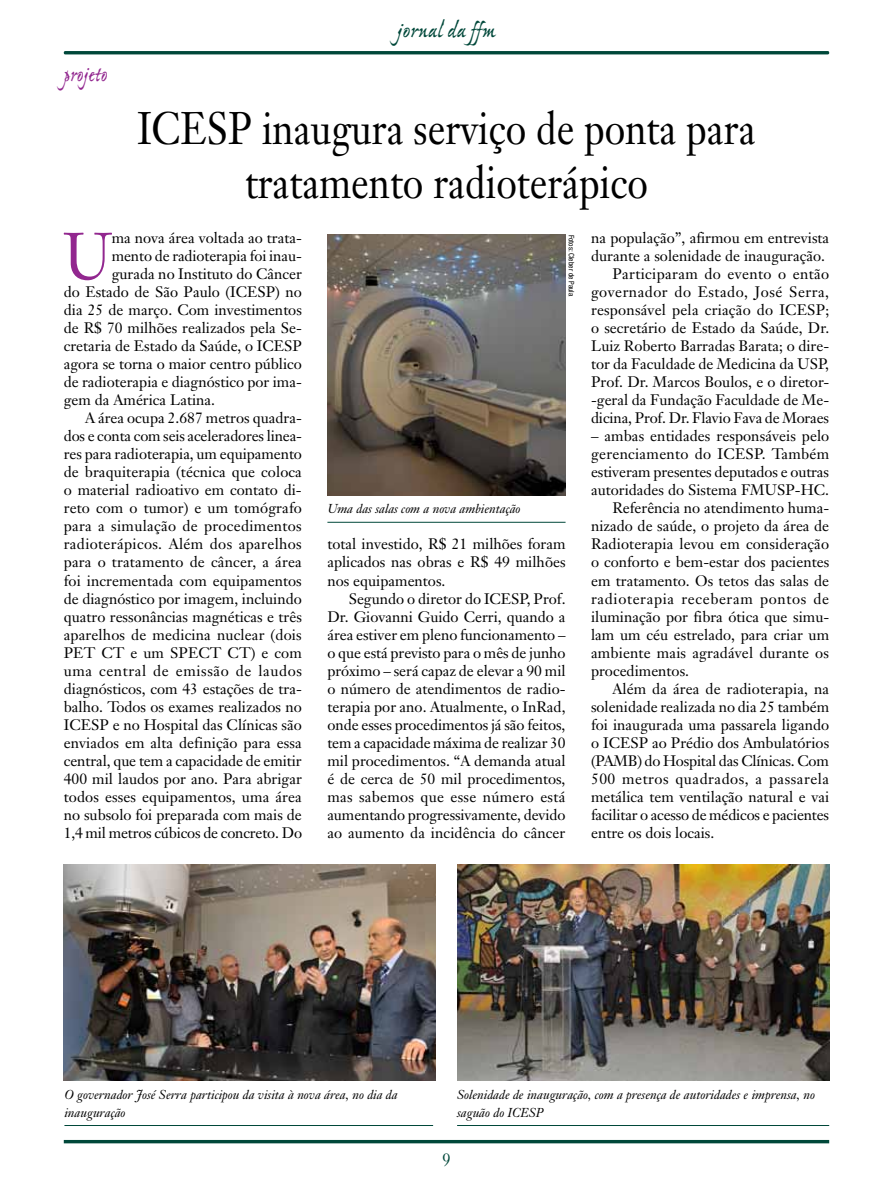
<style>
.page{position:relative;width:893px;height:1191px;background:#fff}
.page>*{position:absolute;margin:0;border:0;box-sizing:border-box;transform-origin:0 0}
.t1{font:65.55px "Janson Text";color:#92278f;scale:.9 1}
.t2{font:45px/54px "Janson Text";color:#000;text-align:center;scale:.85 1}
.t3{font:24px "Ex Ponto MM 450";letter-spacing:-.01em;color:#00483a}
.t4{font:24px "Ex Ponto MM 450";color:#92278f;scale:.85 1}
.t5{font:18px "Janson Text";color:#00483a;scale:.85 1}
.t6{font:15px/18px "Janson Text";color:#000;text-align:justify}
.t7{font:15px "Janson Text";letter-spacing:.02em;color:#000}
.t8{font:15px "Janson Text";letter-spacing:.025em;color:#000}
.t9{font:15px "Janson Text";letter-spacing:.045em;color:#000}
.t10{font:15px "Janson Text";letter-spacing:.04em;color:#000}
.t11{font:italic 12.75px/18px "Janson Text";color:#000}
.t12{font:condensed 7.5px "Helvetica Neue";color:#000}
</style>
<div class="page">
<svg style="left:63px;top:1139px;width:767px;height:5px"></svg>
<hr style="left:64px;top:51px;width:765px;height:3px;background:#00483a">
<img style="left:327px;top:235px;width:239px;height:260px">
<hr style="left:327px;top:522px;width:239px;height:1px;background:#00483a">
<img style="left:64px;top:864px;width:372px;height:216px">
<hr style="left:64px;top:1125px;width:369px;height:1px;background:#00483a">
<img style="left:457px;top:864px;width:372px;height:216px">
<hr style="left:457px;top:1125px;width:372px;height:1px;background:#00483a">
<h3 class="t4" style="left:64px;top:62px;width:53px">projeto</h3>
<h3 class="t3" style="left:397px;top:18px;width:100px">jornal da ffm</h3>
<h2 class="t2" style="left:137px;top:101px;width:729px">ICESP inaugura serviço de ponta para tratamento radioterápico</h2>
<p class="t6" style="left:591px;top:229px;width:240px;text-align:right">na população”, afirmou em entrevista durante a solenidade de inauguração.<br>Participaram do evento o então governador do Estado, José Serra, responsável pela criação do ICESP; o secretário de Estado da Saúde, Dr.<br>Luiz Roberto Barradas Barata; o dire&shy;tor da Faculdade de Medicina da USP, Prof. Dr. Marcos Boulos, e o diretor--geral da Fundação Faculdade de Me&shy;dicina, Prof. Dr. Flavio Fava de Moraes</p>
<p class="t6" style="left:591px;top:427px;width:240px">– ambas entidades responsáveis pelo</p>
<p class="t7" style="left:591px;top:445px;width:240px">gerenciamento do ICESP. Também</p>
<p class="t6" style="left:591px;top:463px;width:239px">estiveram presentes deputados e outras</p>
<p class="t6" style="left:591px;top:481px;width:240px">autoridades do Sistema FMUSP-HC.</p>
<p class="t6" style="left:612px;top:499px;width:218px">Referência no atendimento huma-</p>
<p class="t6" style="left:591px;top:517px;width:240px">nizado de saúde, o projeto da área de</p>
<p class="t6" style="left:591px;top:535px;width:240px">Radioterapia levou em consideração</p>
<p class="t6" style="left:591px;top:553px;width:240px">o conforto e bem-estar dos pacientes</p>
<p class="t6" style="left:591px;top:571px;width:240px">em tratamento. Os tetos das salas de</p>
<p class="t9" style="left:591px;top:589px;width:240px">radioterapia receberam pontos de</p>
<p class="t6" style="left:591px;top:607px;width:240px">iluminação por fibra ótica que simu-</p>
<p class="t6" style="left:591px;top:625px;width:240px">lam um céu estrelado, para criar um</p>
<p class="t6" style="left:591px;top:643px;width:239px">ambiente mais agradável durante os</p>
<p class="t6" style="left:591px;top:661px;width:100px">procedimentos.</p>
<p class="t6" style="left:612px;top:679px;width:218px">Além da área de radioterapia, na</p>
<p class="t6" style="left:591px;top:697px;width:240px">solenidade realizada no dia 25 também</p>
<p class="t6" style="left:591px;top:715px;width:240px">foi inaugurada uma passarela ligando</p>
<p class="t6" style="left:591px;top:733px;width:29px">o Icesp</p>
<h1 class="t1" style="left:63px;top:215px;width:56px">U</h1>
<p class="t6" style="left:112px;top:229px;width:192px">ma nova área voltada ao trata-</p>
<p class="t12" style="left:576px;top:235px;width:63px;rotate:90deg">Fotos: Cleber de Paula</p>
<p class="t6" style="left:112px;top:247px;width:192px">mento de radioterapia foi inau-</p>
<p class="t6" style="left:112px;top:265px;width:192px">gurada no Instituto do Câncer</p>
<p class="t6" style="left:64px;top:283px;width:240px">do Estado de São Paulo (ICESP) no</p>
<p class="t6" style="left:64px;top:301px;width:240px">dia 25 de março. Com investimentos</p>
<p class="t6" style="left:64px;top:319px;width:240px">de R$ 70 milhões realizados pela Se-</p>
<p class="t6" style="left:64px;top:337px;width:240px">cretaria de Estado da Saúde, o ICESP</p>
<p class="t6" style="left:64px;top:355px;width:240px">agora se torna o maior centro público</p>
<p class="t6" style="left:64px;top:373px;width:240px">de radioterapia e diagnóstico por ima-</p>
<p class="t6" style="left:64px;top:391px;width:153px">gem da América Latina.</p>
<p class="t6" style="left:85px;top:409px;width:218px">A área ocupa 2.687 metros quadra-</p>
<p class="t6" style="left:64px;top:427px;width:240px">dos e conta com seis aceleradores linea-</p>
<p class="t6" style="left:64px;top:445px;width:240px">res para radioterapia, um equipamento</p>
<p class="t6" style="left:64px;top:463px;width:240px">de braquiterapia (técnica que coloca</p>
<p class="t6" style="left:64px;top:481px;width:240px">o material radioativo em contato di-</p>
<p class="t6" style="left:64px;top:499px;width:240px">reto com o tumor) e um tomógrafo</p>
<p class="t7" style="left:64px;top:517px;width:239px">para a simulação de procedimentos</p>
<p class="t8" style="left:64px;top:535px;width:240px">radioterápicos. Além dos aparelhos</p>
<p class="t6" style="left:64px;top:553px;width:240px">para o tratamento de câncer, a área</p>
<p class="t6" style="left:64px;top:571px;width:240px">foi incrementada com equipamentos</p>
<p class="t6" style="left:64px;top:589px;width:240px">de diagnóstico por imagem, incluindo</p>
<p class="t6" style="left:64px;top:607px;width:240px">quatro ressonâncias magnéticas e três</p>
<p class="t6" style="left:64px;top:625px;width:239px">aparelhos de medicina nuclear (dois</p>
<p class="t6" style="left:64px;top:643px;width:240px">PET CT e um SPECT CT) e com</p>
<p class="t10" style="left:64px;top:661px;width:240px">uma central de emissão de laudos</p>
<p class="t6" style="left:64px;top:679px;width:240px">diagnósticos, com 43 estações de tra-</p>
<p class="t6" style="left:64px;top:697px;width:240px">balho. Todos os exames realizados no</p>
<p class="t6" style="left:64px;top:715px;width:240px">ICESP e no Hospital das Clínicas são</p>
<p class="t6" style="left:64px;top:733px;width:240px">enviados em alta definição para essa</p>
<p class="t6" style="left:64px;top:751px;width:239px">central, que tem a capacidade de emitir</p>
<p class="t6" style="left:64px;top:769px;width:240px">400 mil laudos por ano. Para abrigar</p>
<p class="t6" style="left:64px;top:787px;width:240px">todos esses equipamentos, uma área</p>
<p class="t6" style="left:64px;top:805px;width:240px">no subsolo foi preparada com mais de</p>
<p class="t6" style="left:64px;top:823px;width:240px">1,4 mil metros cúbicos de concreto. Do</p>
<p class="t11" style="left:327px;top:500px;width:195px">Uma das salas com a nova ambientação</p>
<p class="t6" style="left:327px;top:535px;width:240px">total investido, R$ 21 milhões foram aplicados nas obras e R$ 49 milhões nos equipamentos.</p>
<p class="t6" style="left:327px;top:589px;width:240px;text-indent:21px">Segundo o diretor do ICESP, Prof.<br>Dr. Giovanni Guido Cerri, quando a área estiver em pleno funcionamento – o que está previsto para o mês de junho próximo – será capaz de elevar a 90 mil o número de atendimentos de radio&shy;terapia por ano. Atualmente, o InRad, onde esses procedimentos já são feitos, tem a capacidade máxima de realizar 30 mil procedimentos. “A demanda atual é de cerca de 50 mil procedimentos, mas sabemos que esse número está aumentando progressivamente, devido ao aumento da incidência do câncer</p>
<p class="t6" style="left:591px;top:733px;width:240px;text-indent:61px">ao Prédio dos Ambulatórios (PAMB) do Hospital das Clínicas. Com 500 metros quadrados, a passarela metálica tem ventilação natural e vai facilitar o acesso de médicos e pacientes entre os dois locais.</p>
<p class="t11" style="left:64px;top:1085px;width:335px">O governador José Serra participou da visita à nova área, no dia da inauguração</p>
<p class="t11" style="left:457px;top:1085px;width:359px">Solenidade de inauguração, com a presença de autoridades e imprensa, no saguão do ICESP</p>
<p class="t5" style="left:442px;top:1148px;width:11px">9</p>
</div>
